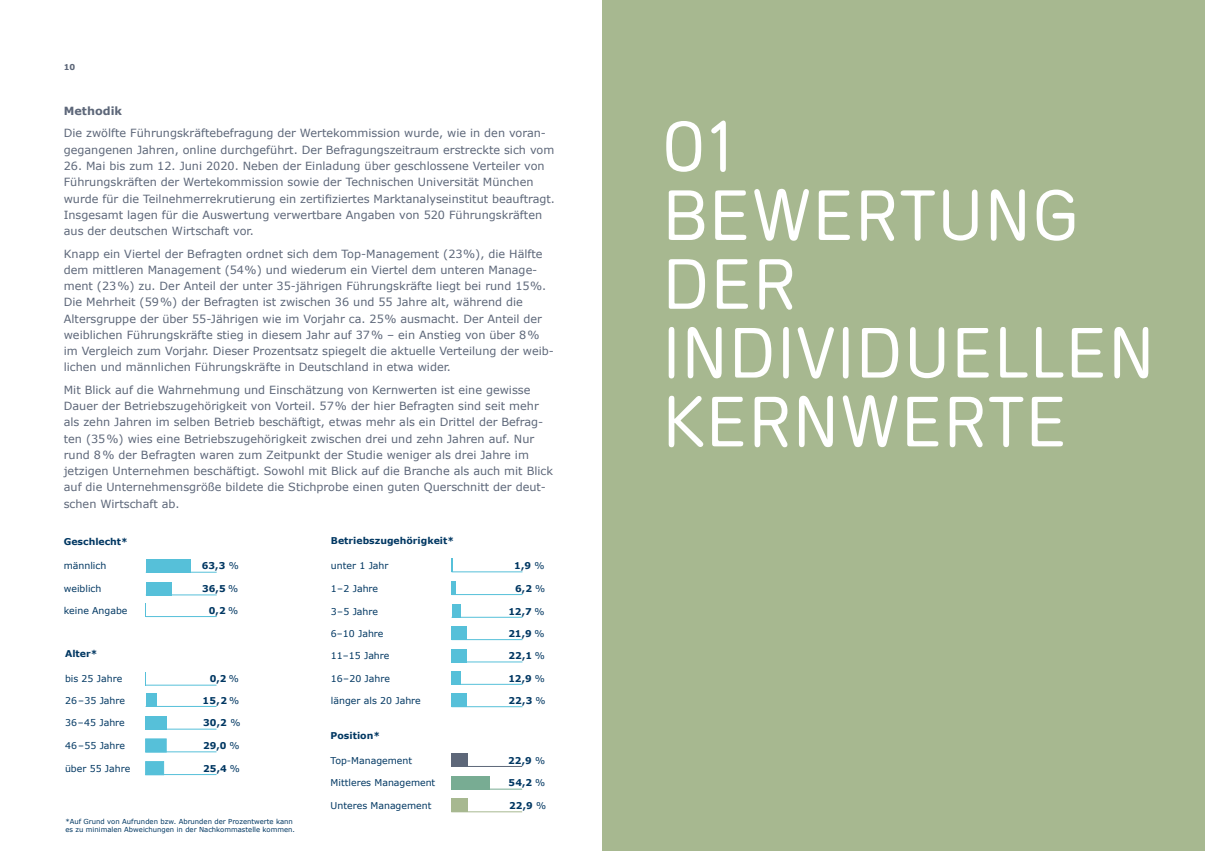
<style>
.page{position:relative;width:1205px;height:851px;background:#fff}
.page>*{position:absolute;margin:0;border:0;box-sizing:border-box;transform-origin:0 0}
.t1{font:11.25px/16.2px "Verdana";color:#5d6779}
.t2{font:700 11.25px "Verdana";color:#5d6779}
.t3{font:9.38px "Verdana";color:#003762}
.t4{font:700 9.38px "Verdana";color:#003762}
.t5{font:700 8.12px "Verdana";color:#5d6779}
.t6{font:6.88px/8.2px "Verdana";color:#003762}
.s1{font-weight:400}
</style>
<div class="page">
<hr style="left:146px;top:616px;width:71px;height:1px;background:#56c0d9">
<div style="left:146px;top:559px;width:45px;height:13px;background:#56c0d9"></div>
<div style="left:146px;top:582px;width:26px;height:13px;background:#56c0d9"></div>
<hr style="left:146px;top:594px;width:71px;height:1px;background:#56c0d9">
<hr style="left:146px;top:572px;width:71px;height:1px;background:#56c0d9">
<div style="left:146px;top:716px;width:21px;height:13px;background:#56c0d9"></div>
<div style="left:146px;top:738px;width:20px;height:14px;background:#56c0d9;border:1px solid #56c0d9"></div>
<div style="left:146px;top:761px;width:18px;height:13px;background:#56c0d9;border:1px solid #56c0d9"></div>
<div style="left:146px;top:693px;width:10px;height:13px;background:#56c0d9"></div>
<hr style="left:146px;top:706px;width:70px;height:1px;background:#56c0d9">
<hr style="left:146px;top:684px;width:70px;height:1px;background:#56c0d9">
<hr style="left:146px;top:728px;width:70px;height:1px;background:#56c0d9">
<hr style="left:146px;top:751px;width:70px;height:1px;background:#56c0d9">
<hr style="left:146px;top:774px;width:70px;height:1px;background:#56c0d9">
<div style="left:451px;top:604px;width:9px;height:13px;background:#56c0d9"></div>
<div style="left:451px;top:626px;width:16px;height:13px;background:#56c0d9"></div>
<div style="left:451px;top:649px;width:16px;height:13px;background:#56c0d9"></div>
<div style="left:451px;top:671px;width:10px;height:13px;background:#56c0d9"></div>
<div style="left:451px;top:693px;width:16px;height:13px;background:#56c0d9"></div>
<div style="left:451px;top:581px;width:5px;height:13px;background:#56c0d9"></div>
<hr style="left:451px;top:594px;width:71px;height:1px;background:#56c0d9">
<hr style="left:451px;top:617px;width:71px;height:1px;background:#56c0d9">
<hr style="left:451px;top:639px;width:71px;height:1px;background:#56c0d9">
<hr style="left:451px;top:661px;width:71px;height:1px;background:#56c0d9">
<hr style="left:451px;top:684px;width:71px;height:1px;background:#56c0d9">
<hr style="left:451px;top:706px;width:71px;height:1px;background:#56c0d9">
<svg style="left:451px;top:559px;width:2px;height:12px"></svg>
<hr style="left:451px;top:571px;width:71px;height:1px;background:#56c0d9">
<div style="left:451px;top:753px;width:16px;height:13px;background:#5d6779"></div>
<hr style="left:451px;top:766px;width:71px;height:1px;background:#5d6779">
<div style="left:451px;top:798px;width:17px;height:13px;background:#a7b890"></div>
<hr style="left:451px;top:811px;width:71px;height:1px;background:#a7b890">
<div style="left:451px;top:776px;width:39px;height:13px;background:#78ac93"></div>
<hr style="left:451px;top:788px;width:71px;height:1px;background:#78ac93">
<div style="left:602px;top:0;width:603px;height:850px;background:#a7b890"></div>
<svg style="left:669px;top:395px;width:394px;height:52px"></svg>
<svg style="left:669px;top:327px;width:479px;height:51px"></svg>
<svg style="left:669px;top:259px;width:123px;height:50px"></svg>
<svg style="left:669px;top:189px;width:405px;height:52px"></svg>
<svg style="left:666px;top:120px;width:60px;height:52px"></svg>
<p class="t5" style="left:64px;top:62px;width:13px">10</p>
<p class="t2" style="left:64px;top:103px;width:60px">Methodik</p>
<p class="t1" style="left:64px;top:125px;width:492px">Die zwölfte Führungskräftebefragung der Wertekommission wurde, wie in den voran&shy;gegangenen Jahren, online durchgeführt. Der Befragungszeitraum erstreckte sich vom</p>
<p class="t1" style="left:64px;top:158px;width:493px">26. Mai bis zum 12. Juni 2020. Neben der Einladung über geschlossene Verteiler von Führungskräften der Wertekommission sowie der Technischen Universität München wurde für die Teilnehmerrekrutierung ein zertifiziertes Marktanalyseinstitut beauftragt.<br>Insgesamt lagen für die Auswertung verwertbare Angaben von 520 Führungskräften aus der deutschen Wirtschaft vor.</p>
<p class="t1" style="left:64px;top:245px;width:492px">Knapp ein Viertel der Befragten ordnet sich dem Top-Management (23%), die Hälfte dem mittleren Management (54%) und wiederum ein Viertel dem unteren Manage&shy;ment (23%) zu. Der Anteil der unter 35-jährigen Führungskräfte liegt bei rund 15%.<br>Die Mehrheit (59%) der Befragten ist zwischen 36 und 55 Jahre alt, während die Altersgruppe der über 55-Jährigen wie im Vorjahr ca. 25% ausmacht. Der Anteil der weiblichen Führungskräfte stieg in diesem Jahr auf 37% – ein Anstieg von über 8% im Vergleich zum Vorjahr. Dieser Prozentsatz spiegelt die aktuelle Verteilung der weib&shy;lichen und männlichen Führungskräfte in Deutschland in etwa wider.</p>
<p class="t1" style="left:64px;top:382px;width:491px">Mit Blick auf die Wahrnehmung und Einschätzung von Kernwerten ist eine gewisse Dauer der Betriebszugehörigkeit von Vorteil. 57% der hier Befragten sind seit mehr als zehn Jahren im selben Betrieb beschäftigt, etwas mehr als ein Drittel der Befrag&shy;ten (35%) wies eine Betriebszugehörigkeit zwischen drei und zehn Jahren auf. Nur rund 8% der Befragten waren zum Zeitpunkt der Studie weniger als drei Jahre im jetzigen Unternehmen beschäftigt. Sowohl mit Blick auf die Branche als auch mit Blick auf die Unternehmensgröße bildete die Stichprobe einen guten Querschnitt der deut&shy;schen Wirtschaft ab.</p>
<p class="t4" style="left:64px;top:535px;width:66px">Geschlecht*</p>
<p class="t3" style="left:64px;top:560px;width:44px">männlich</p>
<p class="t3" style="left:64px;top:582px;width:39px">weiblich</p>
<p class="t3" style="left:64px;top:604px;width:65px">keine Angabe</p>
<p class="t4" style="left:65px;top:647px;width:34px">Alter*</p>
<p class="t3" style="left:65px;top:694px;width:62px">26–35 Jahre</p>
<p class="t3" style="left:65px;top:673px;width:59px">bis 25 Jahre</p>
<p class="t3" style="left:65px;top:716px;width:61px">36–45 Jahre</p>
<p class="t3" style="left:65px;top:739px;width:62px">46–55 Jahre</p>
<p class="t3" style="left:65px;top:762px;width:67px">über 55 Jahre</p>
<p class="t4" style="left:202px;top:560px;width:39px">63,3 <span class="s1">%</span></p>
<p class="t4" style="left:202px;top:582px;width:38px">36,5 <span class="s1">%</span></p>
<p class="t4" style="left:209px;top:604px;width:31px">0,2 <span class="s1">%</span></p>
<p class="t4" style="left:210px;top:672px;width:31px">0,2 <span class="s1">%</span></p>
<p class="t4" style="left:203px;top:716px;width:39px">30,2 <span class="s1">%</span></p>
<p class="t4" style="left:203px;top:739px;width:38px">29,0 <span class="s1">%</span></p>
<p class="t4" style="left:203px;top:762px;width:38px">25,4 <span class="s1">%</span></p>
<p class="t4" style="left:202px;top:694px;width:39px">15,2 <span class="s1">%</span></p>
<p class="t6" style="left:65px;top:816px;width:231px">*Auf Grund von Aufrunden bzw. Abrunden der Prozentwerte kann es zu minimalen Abweichungen in der Nachkommastelle kommen.</p>
<p class="t4" style="left:331px;top:534px;width:125px">Betriebszugehörigkeit*</p>
<p class="t3" style="left:331px;top:582px;width:49px">1–2 Jahre</p>
<p class="t3" style="left:331px;top:605px;width:49px">3–5 Jahre</p>
<p class="t3" style="left:331px;top:627px;width:54px">6–10 Jahre</p>
<p class="t3" style="left:331px;top:649px;width:60px">11–15 Jahre</p>
<p class="t3" style="left:331px;top:672px;width:61px">16–20 Jahre</p>
<p class="t3" style="left:331px;top:694px;width:91px">länger als 20 Jahre</p>
<p class="t3" style="left:331px;top:559px;width:59px">unter 1 Jahr</p>
<p class="t4" style="left:331px;top:729px;width:51px">Position*</p>
<p class="t3" style="left:331px;top:754px;width:83px">Top-Management</p>
<p class="t3" style="left:331px;top:799px;width:102px">Unteres Management</p>
<p class="t3" style="left:331px;top:776px;width:106px">Mittleres Management</p>
<p class="t4" style="left:514px;top:559px;width:32px">1,9 <span class="s1">%</span></p>
<p class="t4" style="left:515px;top:582px;width:32px">6,2 <span class="s1">%</span></p>
<p class="t4" style="left:508px;top:605px;width:38px">12,7 <span class="s1">%</span></p>
<p class="t4" style="left:508px;top:627px;width:38px">21,9 <span class="s1">%</span></p>
<p class="t4" style="left:508px;top:649px;width:38px">22,1 <span class="s1">%</span></p>
<p class="t4" style="left:508px;top:672px;width:38px">12,9 <span class="s1">%</span></p>
<p class="t4" style="left:508px;top:694px;width:39px">22,3 <span class="s1">%</span></p>
<p class="t4" style="left:508px;top:754px;width:38px">22,9 <span class="s1">%</span></p>
<p class="t4" style="left:509px;top:799px;width:39px">22,9 <span class="s1">%</span></p>
<p class="t4" style="left:508px;top:776px;width:38px">54,2 <span class="s1">%</span></p>
</div>
